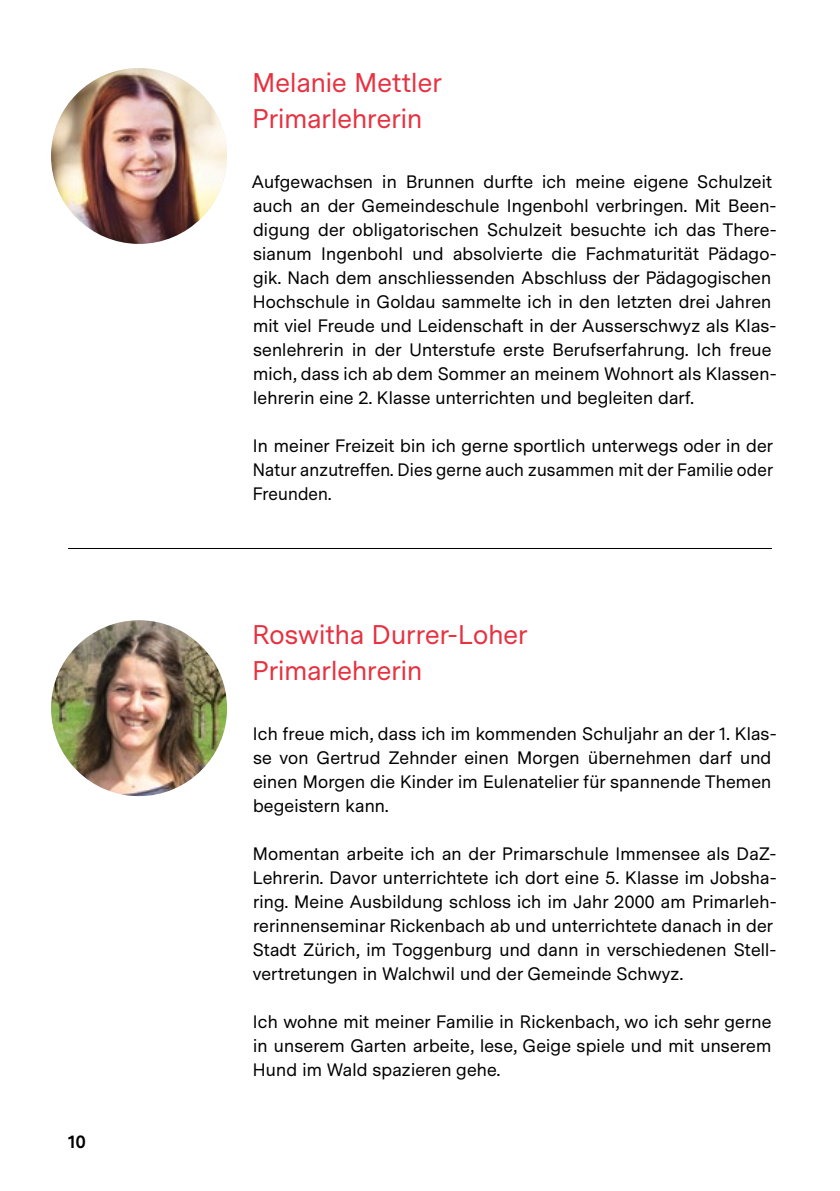
<style>
.page{position:relative;width:840px;height:1191px;background:#fff}
.page>*{position:absolute;margin:0;border:0;box-sizing:border-box;transform-origin:0 0}
.t1{font:27px/36px "Messina Sans";letter-spacing:.005em;color:#e63241}
.t2{font:18px/24px "Messina Sans";letter-spacing:.01em;color:#000}
.t3{font:700 18px "Messina Sans";color:#000}
</style>
<div class="page">
<hr style="left:68px;top:548px;width:703px;height:1px;background:#000">
<img style="left:51px;top:68px;width:176px;height:176px;border-radius:88px">
<img style="left:51px;top:620px;width:176px;height:176px;border-radius:88px">
<p class="t3" style="left:68px;top:1131px;width:19px">10</p>
<h1 class="t1" style="left:252px;top:66px;width:190px">Melanie Mettler<br>Primarlehrerin</h1>
<p class="t2" style="left:251px;top:171px;width:526px">Aufgewachsen in Brunnen durfte ich meine eigene Schulzeit auch an der Gemeindeschule Ingenbohl verbringen. Mit Been&shy;digung der obligatorischen Schulzeit besuchte ich das There&shy;sianum Ingenbohl und absolvierte die Fachmaturität Pädago&shy;gik. Nach dem anschliessenden Abschluss der Pädagogischen Hochschule in Goldau sammelte ich in den letzten drei Jahren mit viel Freude und Leidenschaft in der Ausserschwyz als Klas&shy;senlehrerin in der Unterstufe erste Berufserfahrung. Ich freue mich, dass ich ab dem Sommer an meinem Wohnort als Klassen&shy;lehrerin eine 2. Klasse unterrichten und begleiten darf.</p>
<p class="t2" style="left:253px;top:434px;width:521px;text-align:justify">In meiner Freizeit bin ich gerne sportlich unterwegs oder in der Natur anzutreffen. Dies gerne auch zusammen mit der Familie oder Freunden.</p>
<h1 class="t1" style="left:252px;top:618px;width:276px">Roswitha Durrer-Loher<br>Primarlehrerin</h1>
<p class="t2" style="left:253px;top:723px;width:525px">Ich freue mich, dass ich im kommenden Schuljahr an der 1. Klas&shy;se von Gertrud Zehnder einen Morgen übernehmen darf und einen Morgen die Kinder im Eulenatelier für spannende Themen begeistern kann.</p>
<p class="t2" style="left:252px;top:843px;width:525px">Momentan arbeite ich an der Primarschule Immensee als DaZ-Lehrerin. Davor unterrichtete ich dort eine 5. Klasse im Jobsha&shy;ring. Meine Ausbildung schloss ich im Jahr 2000 am Primarleh&shy;rerinnenseminar Rickenbach ab und unterrichtete danach in der Stadt Zürich, im Toggenburg und dann in verschiedenen Stell&shy;vertretungen in Walchwil und der Gemeinde Schwyz.</p>
<p class="t2" style="left:253px;top:1010px;width:520px;text-align:justify">Ich wohne mit meiner Familie in Rickenbach, wo ich sehr gerne in unserem Garten arbeite, lese, Geige spiele und mit unserem Hund im Wald spazieren gehe.</p>
</div>
